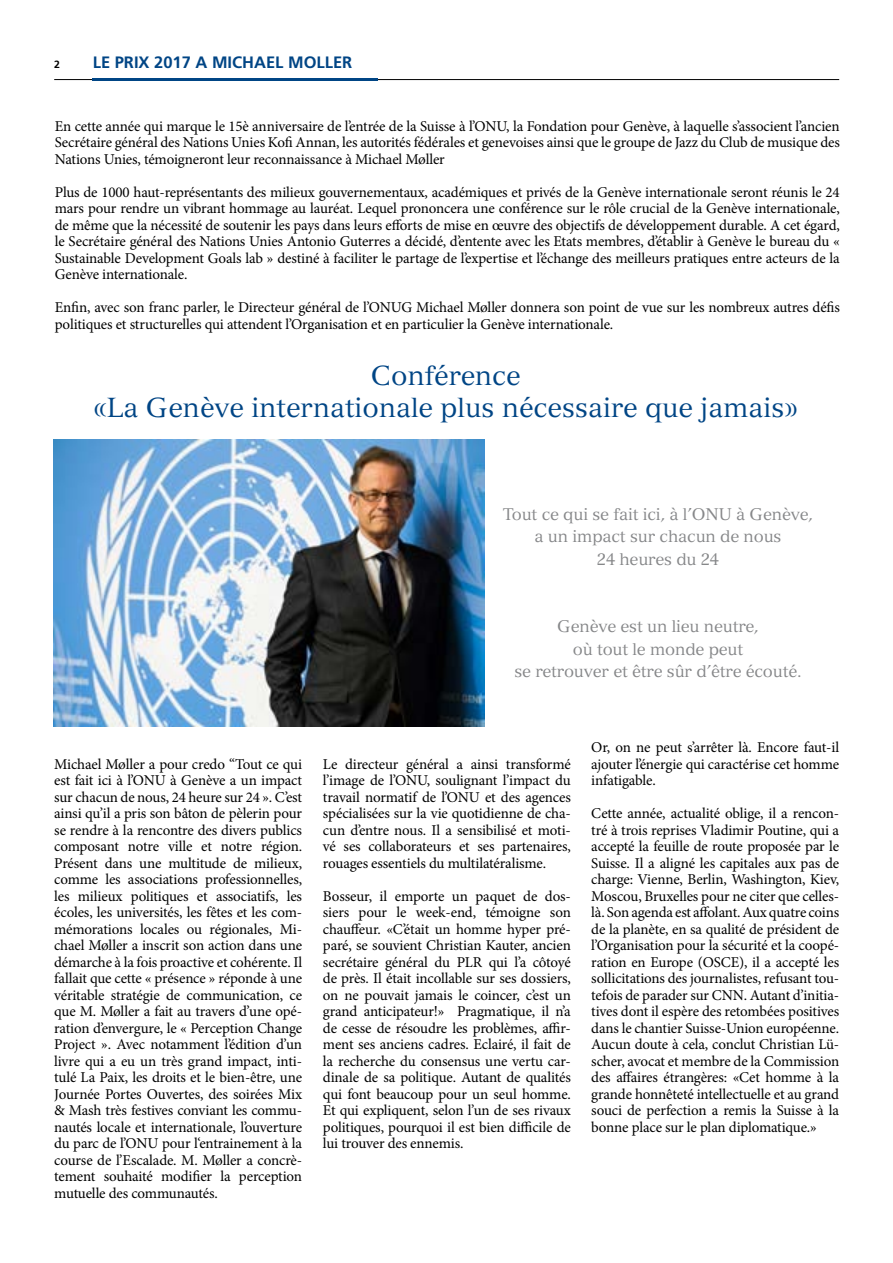
<style>
.page{position:relative;width:893px;height:1263px;background:#fff}
.page>*{position:absolute;margin:0;border:0;box-sizing:border-box;transform-origin:0 0}
.t1{font:27px/32.4px "Versailles";color:#004585;text-align:center}
.t2{font:16.5px/22.5px "Versailles";letter-spacing:-.01em;color:#868789;text-align:center}
.t3{font:700 16.5px "Frutiger";color:#004585}
.t4{font:15px/16.5px "Minion Pro";letter-spacing:-.01em;color:#000;text-align:justify}
.t5{font:700 10.5px "Frutiger";color:#000}
</style>
<div class="page">
<hr style="left:54px;top:79px;width:785px;height:1px;background:#000">
<hr style="left:92px;top:79px;width:286px;height:2px;background:#004585">
<img style="left:54px;top:439px;width:430px;height:287px">
<p class="t5" style="left:54px;top:61px;width:7px">2</p>
<p class="t3" style="left:93px;top:56px;width:261px">LE PRIX 2017 A MICHAEL MOLLER</p>
<p class="t4" style="left:55px;top:119px;width:787px">En cette année qui marque le 15è anniversaire de l’entrée de la Suisse à l’ONU, la Fondation pour Genève, à laquelle s’associent l’ancien Secrétaire général des Nations Unies Kofi Annan, les autorités fédérales et genevoises ainsi que le groupe de Jazz du Club de musique des Nations Unies, témoigneront leur reconnaissance à Michael Møller</p>
<p class="t4" style="left:55px;top:185px;width:787px">Plus de 1000 haut-représentants des milieux gouvernementaux, académiques et privés de la Genève internationale seront réunis le 24 mars pour rendre un vibrant hommage au lauréat. Lequel prononcera une conférence sur le rôle crucial de la Genève internationale, de même que la nécessité de soutenir les pays dans leurs efforts de mise en œuvre des objectifs de développement durable. A cet égard, le Secrétaire général des Nations Unies Antonio Guterres a décidé, d’entente avec les Etats membres, d’établir à Genève le bureau du « Sustainable Development Goals lab » destiné à faciliter le partage de l’expertise et l’échange des meilleurs pratiques entre acteurs de la Genève internationale.</p>
<p class="t4" style="left:55px;top:301px;width:787px">Enfin, avec son franc parler, le Directeur général de l’ONUG Michael Møller donnera son point de vue sur les nombreux autres défis politiques et structurelles qui attendent l’Organisation et en particulier la Genève internationale.</p>
<h1 class="t1" style="left:93px;top:361px;width:706px">Conférence<br>«La Genève internationale plus nécessaire que jamais»</h1>
<p class="t2" style="left:503px;top:504px;width:311px">Tout ce qui se fait ici, à l’ONU à Genève, a un impact sur chacun de nous<br>24 heures du 24</p>
<p class="t2" style="left:514px;top:616px;width:289px">Genève est un lieu neutre,<br>où tout le monde peut<br>se retrouver et être sûr d’être écouté.</p>
<p class="t4" style="left:54px;top:757px;width:249px">Michael Møller a pour credo “Tout ce qui est fait ici à l’ONU à Genève a un impact sur chacun de nous, 24 heure sur 24 ». C’est ainsi qu’il a pris son bâton de pèlerin pour se rendre à la rencontre des divers publics composant notre ville et notre région.<br>Présent dans une multitude de milieux, comme les associations professionnelles, les milieux politiques et associatifs, les écoles, les universités, les fêtes et les com&shy;mémorations locales ou régionales, Mi&shy;chael Møller a inscrit son action dans une démarche à la fois proactive et cohérente. Il fallait que cette « présence » réponde à une véritable stratégie de communication, ce que M. Møller a fait au travers d’une opé&shy;ration d’envergure, le « Perception Change Project ». Avec notamment l’édition d’un livre qui a eu un très grand impact, inti&shy;tulé La Paix, les droits et le bien-être, une Journée Portes Ouvertes, des soirées Mix &amp; Mash très festives conviant les commu&shy;nautés locale et internationale, l’ouverture du parc de l’ONU pour l‘entrainement à la course de l’Escalade. M. Møller a concrè&shy;tement souhaité modifier la perception mutuelle des communautés.</p>
<p class="t4" style="left:323px;top:757px;width:249px">Le directeur général a ainsi transformé l’image de l’ONU, soulignant l’impact du travail normatif de l’ONU et des agences spécialisées sur la vie quotidienne de cha&shy;cun d’entre nous. Il a sensibilisé et moti&shy;vé ses collaborateurs et ses partenaires, rouages essentiels du multilatéralisme.</p>
<p class="t4" style="left:323px;top:889px;width:249px">Bosseur, il emporte un paquet de dos&shy;siers pour le week-end, témoigne son chauffeur. «C’était un homme hyper pré&shy;paré, se souvient Christian Kauter, ancien secrétaire général du PLR qui l’a côtoyé de près. Il était incollable sur ses dossiers, on ne pouvait jamais le coincer, c’est un grand anticipateur!» Pragmatique, il n’a de cesse de résoudre les problèmes, affir&shy;ment ses anciens cadres. Eclairé, il fait de la recherche du consensus une vertu car&shy;dinale de sa politique. Autant de qualités qui font beaucoup pour un seul homme.<br>Et qui expliquent, selon l’un de ses rivaux politiques, pourquoi il est bien difficile de lui trouver des ennemis.</p>
<p class="t4" style="left:591px;top:740px;width:249px">Or, on ne peut s’arrêter là. Encore faut-il ajouter l’énergie qui caractérise cet homme infatigable.</p>
<p class="t4" style="left:591px;top:806px;width:249px">Cette année, actualité oblige, il a rencon&shy;tré à trois reprises Vladimir Poutine, qui a accepté la feuille de route proposée par le Suisse. Il a aligné les capitales aux pas de charge: Vienne, Berlin, Washington, Kiev, Moscou, Bruxelles pour ne citer que celles&shy;là. Son agenda est affolant. Aux quatre coins de la planète, en sa qualité de président de l’Organisation pour la sécurité et la coopé&shy;ration en Europe (OSCE), il a accepté les sollicitations des journalistes, refusant tou&shy;tefois de parader sur CNN. Autant d’initia&shy;tives dont il espère des retombées positives dans le chantier Suisse-Union européenne.<br>Aucun doute à cela, conclut Christian Lü&shy;scher, avocat et membre de la Commission des affaires étrangères: «Cet homme à la grande honnêteté intellectuelle et au grand souci de perfection a remis la Suisse à la bonne place sur le plan diplomatique.»</p>
</div>
